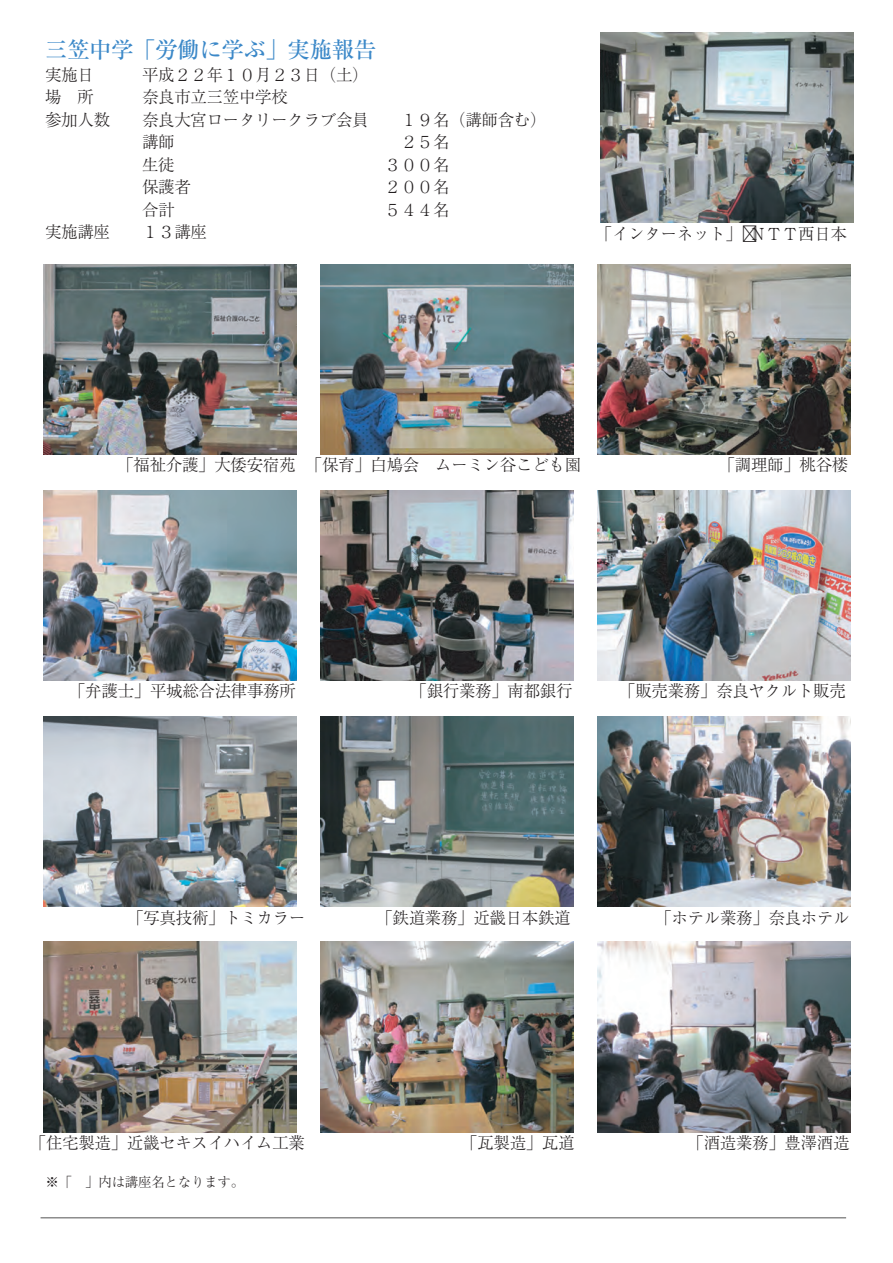
<style>
.page{position:relative;width:893px;height:1263px;background:#fff}
.page>*{position:absolute;margin:0;border:0;box-sizing:border-box;transform-origin:0 0}
.t1{font:500 22.5px "Ryumin Pro";letter-spacing:-.02em;color:#3b88c8}
.t2{font:300 16.5px "Ryumin Pro";letter-spacing:-.02em;color:#231f20}
.t3{font:300 13.5px "Ryumin Pro";letter-spacing:-.02em;color:#231f20}
</style>
<div class="page">
<hr style="left:41px;top:1217px;width:805px;height:1px;background:#666">
<img style="left:600px;top:33px;width:254px;height:190px">
<img style="left:43px;top:265px;width:254px;height:190px">
<img style="left:320px;top:265px;width:254px;height:190px">
<img style="left:597px;top:265px;width:254px;height:190px">
<img style="left:43px;top:490px;width:254px;height:191px">
<img style="left:320px;top:490px;width:254px;height:191px">
<img style="left:597px;top:490px;width:254px;height:191px">
<img style="left:43px;top:716px;width:254px;height:190px">
<img style="left:320px;top:716px;width:254px;height:190px">
<img style="left:597px;top:716px;width:254px;height:190px">
<img style="left:43px;top:942px;width:254px;height:190px">
<img style="left:320px;top:942px;width:254px;height:190px">
<img style="left:597px;top:942px;width:254px;height:190px">
<h1 class="t1" style="left:45px;top:32px;width:333px">三笠中学「労働に学ぶ」実施報告</h1>
<p class="t2" style="left:45px;top:61px;width:50px">実施日</p>
<p class="t2" style="left:142px;top:61px;width:228px">平成２２年１０月２３日（土）</p>
<p class="t2" style="left:45px;top:84px;width:50px">場 所</p>
<p class="t2" style="left:142px;top:84px;width:147px">奈良市立三笠中学校</p>
<p class="t2" style="left:45px;top:106px;width:67px">参加人数</p>
<p class="t2" style="left:142px;top:106px;width:228px">奈良大宮ロータリークラブ会員</p>
<p class="t2" style="left:401px;top:106px;width:147px">１９名（講師含む）</p>
<p class="t2" style="left:142px;top:129px;width:34px">講師</p>
<p class="t2" style="left:401px;top:129px;width:50px">２５名</p>
<p class="t2" style="left:142px;top:151px;width:34px">生徒</p>
<p class="t2" style="left:385px;top:151px;width:67px">３００名</p>
<p class="t2" style="left:142px;top:174px;width:50px">保護者</p>
<p class="t2" style="left:385px;top:174px;width:67px">２００名</p>
<p class="t2" style="left:142px;top:196px;width:34px">合計</p>
<p class="t2" style="left:385px;top:196px;width:67px">５４４名</p>
<p class="t2" style="left:45px;top:219px;width:67px">実施講座</p>
<p class="t2" style="left:142px;top:219px;width:67px">１３講座</p>
<p class="t2" style="left:596px;top:221px;width:253px">「インターネット」ＮＴＴ西日本</p>
<p class="t2" style="left:117px;top:452px;width:180px">「福祉介護」大倭安宿苑</p>
<p class="t2" style="left:306px;top:452px;width:277px">「保育」白鳩会　ムーミン谷こども園</p>
<p class="t2" style="left:719px;top:452px;width:131px">「調理師」桃谷楼</p>
<p class="t2" style="left:69px;top:677px;width:228px">「弁護士」平城総合法律事務所</p>
<p class="t2" style="left:410px;top:677px;width:164px">「銀行業務」南都銀行</p>
<p class="t2" style="left:619px;top:677px;width:228px">「販売業務」奈良ヤクルト販売</p>
<p class="t2" style="left:127px;top:905px;width:180px">「写真技術」トミカラー</p>
<p class="t2" style="left:376px;top:905px;width:196px">「鉄道業務」近畿日本鉄道</p>
<p class="t2" style="left:655px;top:905px;width:196px">「ホテル業務」奈良ホテル</p>
<p class="t2" style="left:30px;top:1129px;width:277px">「住宅製造」近畿セキスイハイム工業</p>
<p class="t3" style="left:46px;top:1171px;width:200px">※「　」内は講座名となります。</p>
<p class="t2" style="left:461px;top:1129px;width:115px">「瓦製造」瓦道</p>
<p class="t2" style="left:687px;top:1129px;width:164px">「酒造業務」豊澤酒造</p>
</div>
